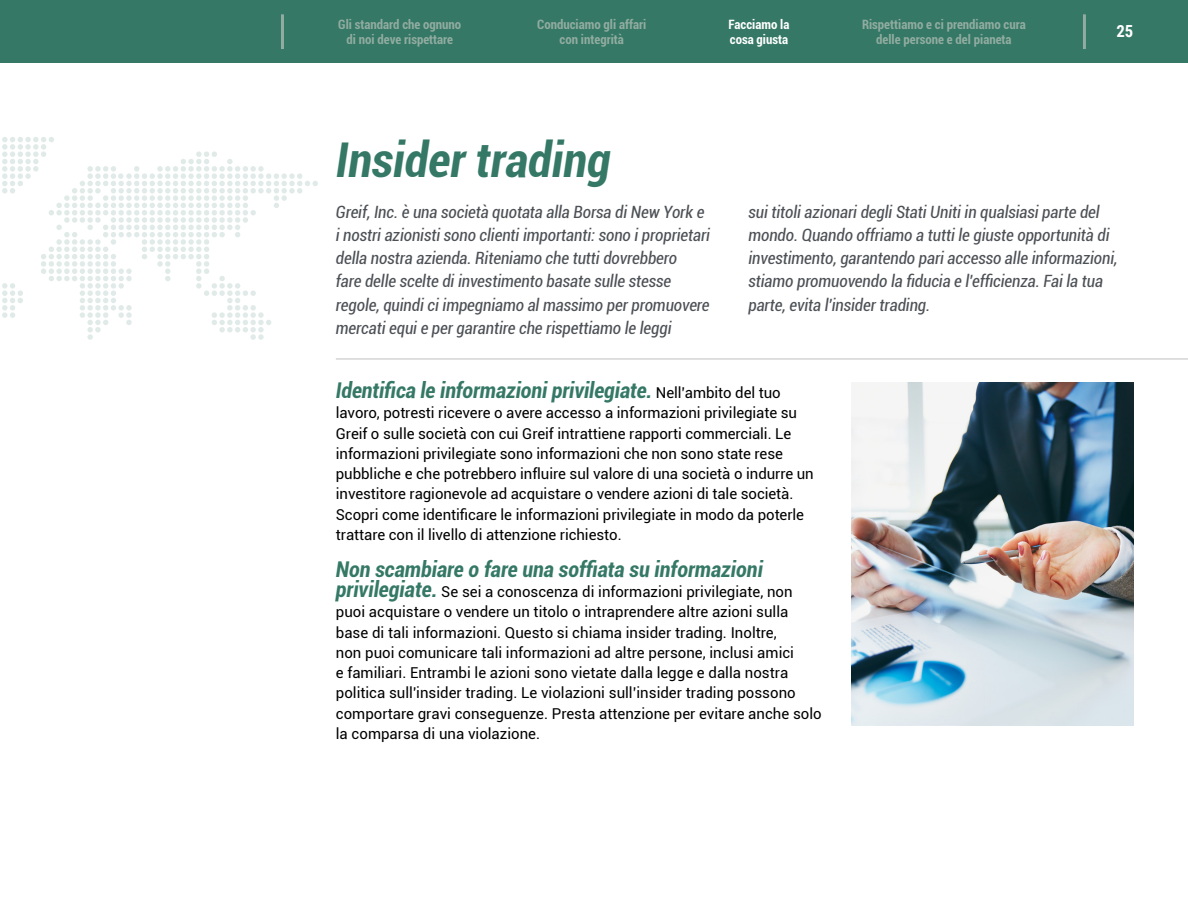
<style>
.page{position:relative;width:1188px;height:918px;background:#fff}
.page>*{position:absolute;margin:0;border:0;box-sizing:border-box;transform-origin:0 0}
.t1{font:italic 700 condensed 48px "Roboto";color:#347865}
.t2{font:italic 700 condensed 21.75px "Roboto";letter-spacing:-.005em;color:#347865}
.t3{font:italic condensed 16.95px/23.2px "Roboto";letter-spacing:-.005em;color:#4d5156}
.t4{font:700 16.65px "Roboto Condensed";color:#fff}
.t5{font:15px/20.2px "Roboto";letter-spacing:-.005em;color:#000}
.t6{font:700 condensed 12.9px/14.2px "Roboto";color:#92aca1;text-align:center}
.t7{font:700 condensed 12.9px/14.2px "Roboto";color:#fff}
.s1{font-weight:400;font-style:normal;font-stretch:normal;font-size:15px;color:#000}
.s2{font-weight:700;font-style:italic;font-stretch:condensed;font-size:21.75px;color:#347865}
</style>
<div class="page">
<div style="left:0;top:0;width:1188px;height:63px;background:#347865"></div>
<hr style="left:1083px;top:14px;width:3px;height:35px;background:#92aca1">
<hr style="left:281px;top:14px;width:3px;height:35px;background:#92aca1">
<hr style="left:336px;top:358px;width:852px;height:2px;background:#d6d5d6">
<img style="left:852px;top:383px;width:282px;height:343px">
<svg style="left:2px;top:137px;width:316px;height:203px"></svg>
<p class="t6" style="left:338px;top:17px;width:125px">Gli standard che ognuno di noi deve rispettare</p>
<p class="t6" style="left:537px;top:17px;width:111px">Conduciamo gli affari con integrità</p>
<p class="t7" style="left:729px;top:17px;width:62px">Facciamo la cosa giusta</p>
<p class="t6" style="left:862px;top:17px;width:165px">Rispettiamo e ci prendiamo cura delle persone e del pianeta</p>
<p class="t4" style="left:1116px;top:19px;width:18px">25</p>
<h1 class="t1" style="left:336px;top:127px;width:276px">Insider trading</h1>
<p class="t3" style="left:336px;top:199px;width:376px">Greif, Inc. è una società quotata alla Borsa di New York e i nostri azionisti sono clienti importanti: sono i proprietari della nostra azienda. Riteniamo che tutti dovrebbero<br>fare delle scelte di investimento basate sulle stesse regole, quindi ci impegniamo al massimo per promuovere mercati equi e per garantire che rispettiamo le leggi</p>
<p class="t3" style="left:748px;top:199px;width:371px">sui titoli azionari degli Stati Uniti in qualsiasi parte del mondo. Quando offriamo a tutti le giuste opportunità di investimento, garantendo pari accesso alle informazioni, stiamo promuovendo la fiducia e l'efficienza. Fai la tua parte, evita l'insider trading.</p>
<h2 class="t2" style="left:336px;top:375px;width:446px">Identifica le informazioni privilegiate. <span class="s1">Nell’ambito del tuo</span></h2>
<p class="t5" style="left:336px;top:402px;width:479px">lavoro, potresti ricevere o avere accesso a informazioni privilegiate su Greif o sulle società con cui Greif intrattiene rapporti commerciali. Le informazioni privilegiate sono informazioni che non sono state rese pubbliche e che potrebbero influire sul valore di una società o indurre un investitore ragionevole ad acquistare o vendere azioni di tale società.<br>Scopri come identificare le informazioni privilegiate in modo da poterle trattare con il livello di attenzione richiesto.</p>
<h2 class="t2" style="left:336px;top:554px;width:429px">Non scambiare o fare una soffiata su informazioni</h2>
<p class="t5" style="left:336px;top:581px;width:487px"><span class="s2">privilegiate.</span> Se sei a conoscenza di informazioni privilegiate, non puoi acquistare o vendere un titolo o intraprendere altre azioni sulla base di tali informazioni. Questo si chiama insider trading. Inoltre,<br>non puoi comunicare tali informazioni ad altre persone, inclusi amici<br>e familiari. Entrambi le azioni sono vietate dalla legge e dalla nostra politica sull'insider trading. Le violazioni sull’insider trading possono comportare gravi conseguenze. Presta attenzione per evitare anche solo la comparsa di una violazione.</p>
</div>
